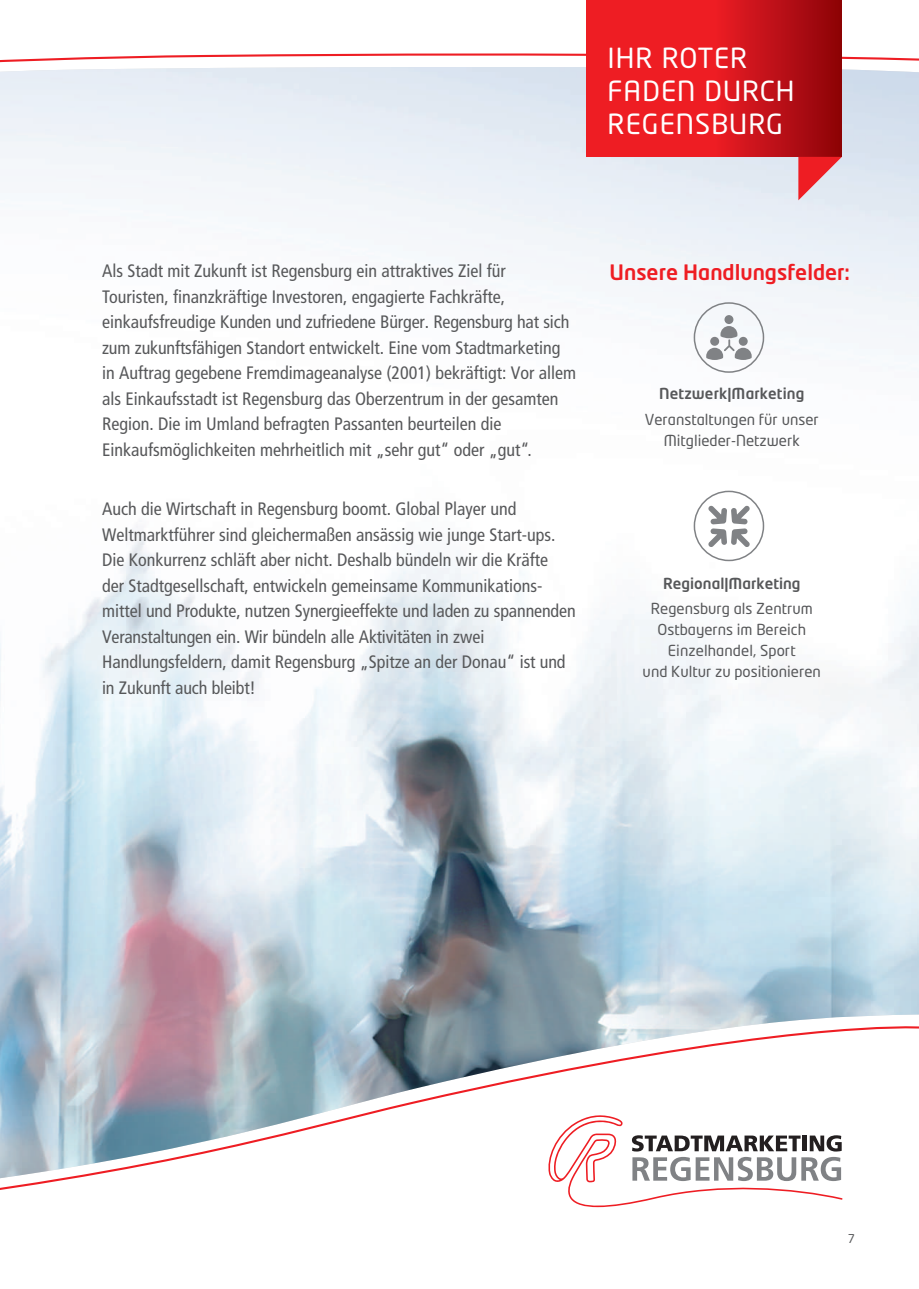
<style>
.page{position:relative;width:919px;height:1289px;background:#fff}
.page>*{position:absolute;margin:0;border:0;box-sizing:border-box;transform-origin:0 0}
.t1{font:27.45px/32.8px "Neo Tech Pro";letter-spacing:.04em;color:#fff}
.t2{font:500 21px "Neo Tech Pro";color:#ee1d23}
.t3{font:18px/25.5px "Frutiger LT 57 Cn";color:#57585a}
.t4{font:15px/21px "Neo Tech Pro";color:#57585a;text-align:center}
.t5{font:500 15px "Neo Tech Pro";letter-spacing:.005em;color:#57585a}
.t6{font:12px "Neo Tech Pro";color:#57585a}
</style>
<div class="page">
<svg style="left:0;top:46px;width:918px;height:19px"></svg>
<img style="left:0;top:67px;width:918px;height:1111px">
<svg style="left:548px;top:1115px;width:294px;height:92px"></svg>
<svg style="left:586px;top:0;width:255px;height:157px;background:#d5161d"></svg>
<svg style="left:798px;top:157px;width:43px;height:43px;background:#e78188"></svg>
<div style="left:693px;top:302px;width:71px;height:71px;border:2px solid #808285;border-radius:50%"></div>
<div style="left:693px;top:490px;width:71px;height:71px;border:2px solid #808285;border-radius:50%"></div>
<div style="left:724px;top:315px;width:9px;height:9px;background:#808285;border-radius:50%"></div>
<svg style="left:706px;top:326px;width:45px;height:34px"></svg>
<svg style="left:708px;top:505px;width:41px;height:42px"></svg>
<h1 class="t1" style="left:607px;top:41px;width:189px">IHR ROTER<br>FADEN DURCH<br>REGENSBURG</h1>
<p class="t3" style="left:102px;top:258px;width:475px">Als Stadt mit Zukunft ist Regensburg ein attraktives Ziel für Touristen, finanzkräftige Investoren, engagierte Fachkräfte, einkaufsfreudige Kunden und zufriedene Bürger. Regensburg hat sich zum zukunftsfähigen Standort entwickelt. Eine vom Stadtmarketing in Auftrag gegebene Fremdimageanalyse (2001) bekräftigt: Vor allem als Einkaufsstadt ist Regensburg das Oberzentrum in der gesamten Region. Die im Umland befragten Passanten beurteilen die Einkaufsmöglichkeiten mehrheitlich mit „sehr gut“ oder „gut“.</p>
<p class="t3" style="left:102px;top:496px;width:475px">Auch die Wirtschaft in Regensburg boomt. Global Player und Weltmarktführer sind gleichermaßen ansässig wie junge Start-ups.<br>Die Konkurrenz schläft aber nicht. Deshalb bündeln wir die Kräfte<br>der Stadtgesellschaft, entwickeln gemeinsame Kommunikations&shy;mittel und Produkte, nutzen Synergieeffekte und laden zu spannenden Veranstaltungen ein. Wir bündeln alle Aktivitäten in zwei Handlungsfeldern, damit Regensburg „Spitze an der Donau“ ist und in Zukunft auch bleibt!</p>
<p class="t2" style="left:609px;top:259px;width:242px">Unsere Handlungsfelder:</p>
<p class="t5" style="left:659px;top:384px;width:147px">Netzwerk|Marketing</p>
<p class="t4" style="left:644px;top:409px;width:175px">Veranstaltungen für unser<br>Mitglieder-Netzwerk</p>
<p class="t5" style="left:663px;top:574px;width:139px">Regional|Marketing</p>
<p class="t4" style="left:642px;top:598px;width:180px">Regensburg als Zentrum<br>Ostbayerns im Bereich<br>Einzelhandel, Sport<br>und Kultur zu positionieren</p>
<p class="t6" style="left:847px;top:1230px;width:9px">7</p>
</div>
